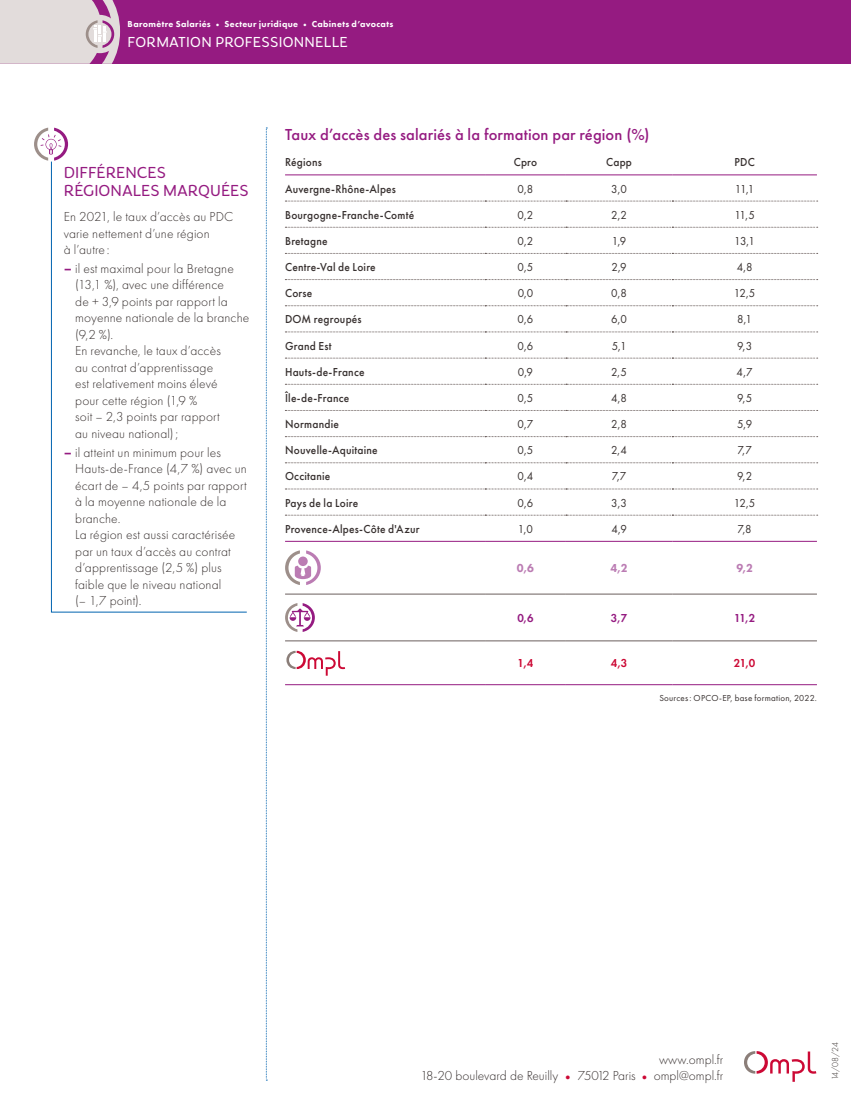
<style>
.page{position:relative;width:851px;height:1106px;background:#fff}
.page>*{position:absolute;margin:0;border:0;box-sizing:border-box;transform-origin:0 0}
.t1{font:500 16.5px "Futura PT";letter-spacing:.005em;color:#951b81}
.t2{font:300 16.5px/18px "Congenial";color:#951b81}
.t3{font:300 15px "Congenial";letter-spacing:.01em;color:#fff}
.t4{font:300 13.5px/16.5px "Futura PT";letter-spacing:.01em;color:#37302f}
.t5{font:500 12px "Futura PT";letter-spacing:.02em;color:#37302f;scale:.95 1}
.t6{font:12px "Futura PT";letter-spacing:-.065em;color:#37302f;scale:.95 1}
.t7{font:600 12px "Futura PT";color:#951b81;scale:.95 1}
.t8{font:600 12px "Futura PT";color:#cc0935;scale:.95 1}
.t9{font:800 12px "Futura PT";color:#bb7cb3;scale:.95 1}
.t10{font:800 9px "Futura PT";letter-spacing:.035em;color:#fff}
.t11{font:9px "Futura PT";letter-spacing:.025em;color:#37302f}
.t12{font:300 9px "Futura PT";color:#37302f}
.s1{font-weight:800;color:#951b81}
.s2{color:#cc0935}
</style>
<div class="page">
<div style="left:0;top:0;width:850px;height:64px;background:#951b81"></div>
<svg style="left:0;top:0;width:120px;height:64px;background:#dbcdd3"></svg>
<svg style="left:266px;top:128px;width:1px;height:952px"></svg>
<svg style="left:744px;top:1051px;width:72px;height:30px"></svg>
<svg style="left:285px;top:201px;width:532px;height:1px"></svg>
<svg style="left:285px;top:227px;width:532px;height:1px"></svg>
<svg style="left:285px;top:253px;width:532px;height:1px"></svg>
<svg style="left:285px;top:279px;width:532px;height:1px"></svg>
<svg style="left:285px;top:305px;width:532px;height:1px"></svg>
<svg style="left:285px;top:332px;width:532px;height:1px"></svg>
<svg style="left:285px;top:358px;width:532px;height:1px"></svg>
<svg style="left:285px;top:384px;width:532px;height:1px"></svg>
<svg style="left:285px;top:410px;width:532px;height:1px"></svg>
<svg style="left:285px;top:436px;width:532px;height:1px"></svg>
<svg style="left:285px;top:462px;width:532px;height:1px"></svg>
<svg style="left:285px;top:489px;width:532px;height:1px"></svg>
<svg style="left:285px;top:515px;width:532px;height:1px"></svg>
<hr style="left:285px;top:594px;width:200px;height:1px;background:#6b5f5d">
<hr style="left:485px;top:594px;width:81px;height:1px;background:#6b5f5d">
<hr style="left:566px;top:594px;width:106px;height:1px;background:#6b5f5d">
<hr style="left:672px;top:594px;width:144px;height:1px;background:#6b5f5d">
<hr style="left:285px;top:640px;width:200px;height:1px;background:#6b5f5d">
<hr style="left:485px;top:640px;width:81px;height:1px;background:#6b5f5d">
<hr style="left:566px;top:640px;width:106px;height:1px;background:#6b5f5d">
<hr style="left:672px;top:640px;width:144px;height:1px;background:#6b5f5d">
<hr style="left:285px;top:174px;width:200px;height:1px;background:#951b81">
<hr style="left:485px;top:174px;width:81px;height:1px;background:#951b81">
<hr style="left:566px;top:174px;width:106px;height:1px;background:#951b81">
<hr style="left:672px;top:174px;width:144px;height:1px;background:#951b81">
<hr style="left:285px;top:541px;width:200px;height:1px;background:#951b81">
<hr style="left:485px;top:541px;width:81px;height:1px;background:#951b81">
<hr style="left:566px;top:541px;width:106px;height:1px;background:#951b81">
<hr style="left:672px;top:541px;width:144px;height:1px;background:#951b81">
<hr style="left:285px;top:684px;width:200px;height:1px;background:#951b81">
<hr style="left:485px;top:684px;width:81px;height:1px;background:#951b81">
<hr style="left:566px;top:684px;width:106px;height:1px;background:#951b81">
<hr style="left:672px;top:684px;width:144px;height:1px;background:#951b81">
<svg style="left:285px;top:550px;width:36px;height:35px"></svg>
<svg style="left:285px;top:603px;width:30px;height:29px"></svg>
<svg style="left:286px;top:651px;width:59px;height:24px"></svg>
<svg style="left:34px;top:128px;width:34px;height:33px"></svg>
<svg style="left:51px;top:161px;width:196px;height:452px"></svg>
<p class="t10" style="left:128px;top:18px;width:267px">Baromètre Salariés • Secteur juridique • Cabinets d’avocats</p>
<p class="t3" style="left:128px;top:33px;width:222px">FORMATION PROFESSIONNELLE</p>
<p class="t2" style="left:64px;top:164px;width:186px">DIFFÉRENCES<br>RÉGIONALES MARQUÉES</p>
<p class="t4" style="left:64px;top:209px;width:171px">En 2021, le taux d’accès au PDC varie nettement d’une région<br>à l’autre :</p>
<p class="t4" style="left:75px;top:260px;width:176px;text-indent:-11px"><span class="s1">–</span> il est maximal pour la Bretagne (13,1 %), avec une différence<br>de + 3,9 points par rapport la moyenne nationale de la branche (9,2 %).<br>En revanche, le taux d’accès<br>au contrat d’apprentissage<br>est relativement moins élevé<br>pour cette région (1,9 %<br>soit – 2,3 points par rapport<br>au niveau national);</p>
<p class="t4" style="left:75px;top:444px;width:173px;text-indent:-11px"><span class="s1">–</span> il atteint un minimum pour les<br>Hauts-de-France (4,7 %) avec un écart de – 4,5 points par rapport à la moyenne nationale de la branche.<br>La région est aussi caractérisée par un taux d’accès au contrat d’apprentissage (2,5 %) plus faible que le niveau national<br>(– 1,7 point).</p>
<p class="t1" style="left:285px;top:125px;width:366px">Taux d’accès des salariés à la formation par région (%)</p>
<p class="t5" style="left:285px;top:155px;width:40px">Régions</p>
<p class="t5" style="left:513px;top:155px;width:26px">Cpro</p>
<p class="t5" style="left:606px;top:155px;width:29px">Capp</p>
<p class="t5" style="left:734px;top:155px;width:23px">PDC</p>
<p class="t5" style="left:285px;top:181px;width:118px">Auvergne-Rhône-Alpes</p>
<p class="t6" style="left:517px;top:181px;width:18px">0,8</p>
<p class="t6" style="left:611px;top:181px;width:18px">3,0</p>
<p class="t6" style="left:734px;top:181px;width:22px">11,1</p>
<p class="t5" style="left:285px;top:207px;width:137px">Bourgogne-Franche-Comté</p>
<p class="t6" style="left:517px;top:208px;width:18px">0,2</p>
<p class="t6" style="left:611px;top:208px;width:18px">2,2</p>
<p class="t6" style="left:734px;top:208px;width:23px">11,5</p>
<p class="t5" style="left:285px;top:234px;width:46px">Bretagne</p>
<p class="t6" style="left:517px;top:234px;width:18px">0,2</p>
<p class="t6" style="left:611px;top:234px;width:17px">1,9</p>
<p class="t6" style="left:734px;top:234px;width:23px">13,1</p>
<p class="t5" style="left:285px;top:260px;width:97px">Centre-Val de Loire</p>
<p class="t6" style="left:517px;top:260px;width:18px">0,5</p>
<p class="t6" style="left:611px;top:260px;width:17px">2,9</p>
<p class="t6" style="left:736px;top:260px;width:18px">4,8</p>
<p class="t5" style="left:285px;top:286px;width:30px">Corse</p>
<p class="t6" style="left:517px;top:286px;width:18px">0,0</p>
<p class="t6" style="left:611px;top:286px;width:18px">0,8</p>
<p class="t6" style="left:733px;top:286px;width:24px">12,5</p>
<p class="t5" style="left:285px;top:312px;width:82px">DOM regroupés</p>
<p class="t6" style="left:517px;top:312px;width:18px">0,6</p>
<p class="t6" style="left:611px;top:312px;width:18px">6,0</p>
<p class="t6" style="left:737px;top:312px;width:17px">8,1</p>
<p class="t5" style="left:285px;top:338px;width:50px">Grand Est</p>
<p class="t6" style="left:517px;top:338px;width:18px">0,6</p>
<p class="t6" style="left:611px;top:338px;width:17px">5,1</p>
<p class="t6" style="left:737px;top:338px;width:17px">9,3</p>
<p class="t5" style="left:285px;top:364px;width:85px">Hauts-de-France</p>
<p class="t6" style="left:518px;top:364px;width:17px">0,9</p>
<p class="t6" style="left:611px;top:364px;width:18px">2,5</p>
<p class="t6" style="left:736px;top:364px;width:18px">4,7</p>
<p class="t5" style="left:285px;top:391px;width:69px">Île-de-France</p>
<p class="t6" style="left:517px;top:391px;width:18px">0,5</p>
<p class="t6" style="left:611px;top:391px;width:18px">4,8</p>
<p class="t6" style="left:737px;top:391px;width:17px">9,5</p>
<p class="t5" style="left:285px;top:417px;width:58px">Normandie</p>
<p class="t6" style="left:517px;top:417px;width:18px">0,7</p>
<p class="t6" style="left:611px;top:417px;width:18px">2,8</p>
<p class="t6" style="left:737px;top:417px;width:17px">5,9</p>
<p class="t5" style="left:285px;top:443px;width:99px">Nouvelle-Aquitaine</p>
<p class="t6" style="left:517px;top:443px;width:18px">0,5</p>
<p class="t6" style="left:611px;top:443px;width:18px">2,4</p>
<p class="t6" style="left:737px;top:443px;width:17px">7,7</p>
<p class="t5" style="left:285px;top:469px;width:49px">Occitanie</p>
<p class="t6" style="left:517px;top:469px;width:18px">0,4</p>
<p class="t6" style="left:611px;top:469px;width:17px">7,7</p>
<p class="t6" style="left:737px;top:469px;width:17px">9,2</p>
<p class="t5" style="left:285px;top:495px;width:78px">Pays de la Loire</p>
<p class="t6" style="left:517px;top:495px;width:18px">0,6</p>
<p class="t6" style="left:611px;top:495px;width:18px">3,3</p>
<p class="t6" style="left:733px;top:495px;width:24px">12,5</p>
<p class="t5" style="left:285px;top:521px;width:143px">Provence-Alpes-Côte d'Azur</p>
<p class="t6" style="left:518px;top:521px;width:17px">1,0</p>
<p class="t6" style="left:611px;top:521px;width:18px">4,9</p>
<p class="t6" style="left:737px;top:521px;width:16px">7,8</p>
<p class="t9" style="left:517px;top:561px;width:20px">0,6</p>
<p class="t9" style="left:610px;top:561px;width:20px">4,2</p>
<p class="t9" style="left:736px;top:561px;width:19px">9,2</p>
<p class="t7" style="left:517px;top:610px;width:19px">0,6</p>
<p class="t7" style="left:611px;top:610px;width:19px">3,7</p>
<p class="t7" style="left:734px;top:610px;width:24px">11,2</p>
<p class="t8" style="left:517px;top:656px;width:18px">1,4</p>
<p class="t8" style="left:610px;top:656px;width:19px">4,3</p>
<p class="t8" style="left:733px;top:656px;width:24px">21,0</p>
<p class="t11" style="left:659px;top:693px;width:159px">Sources: OPCO-EP, base formation, 2022.</p>
<p class="t4" style="left:420px;top:1051px;width:304px;text-align:right">www.ompl.fr<br>18-20 boulevard de Reuilly <span class="s2">•</span> 75012 Paris <span class="s2">•</span> ompl@ompl.fr</p>
<p class="t12" style="left:830px;top:1080px;width:40px;rotate:-90deg">14/08/24</p>
</div>
